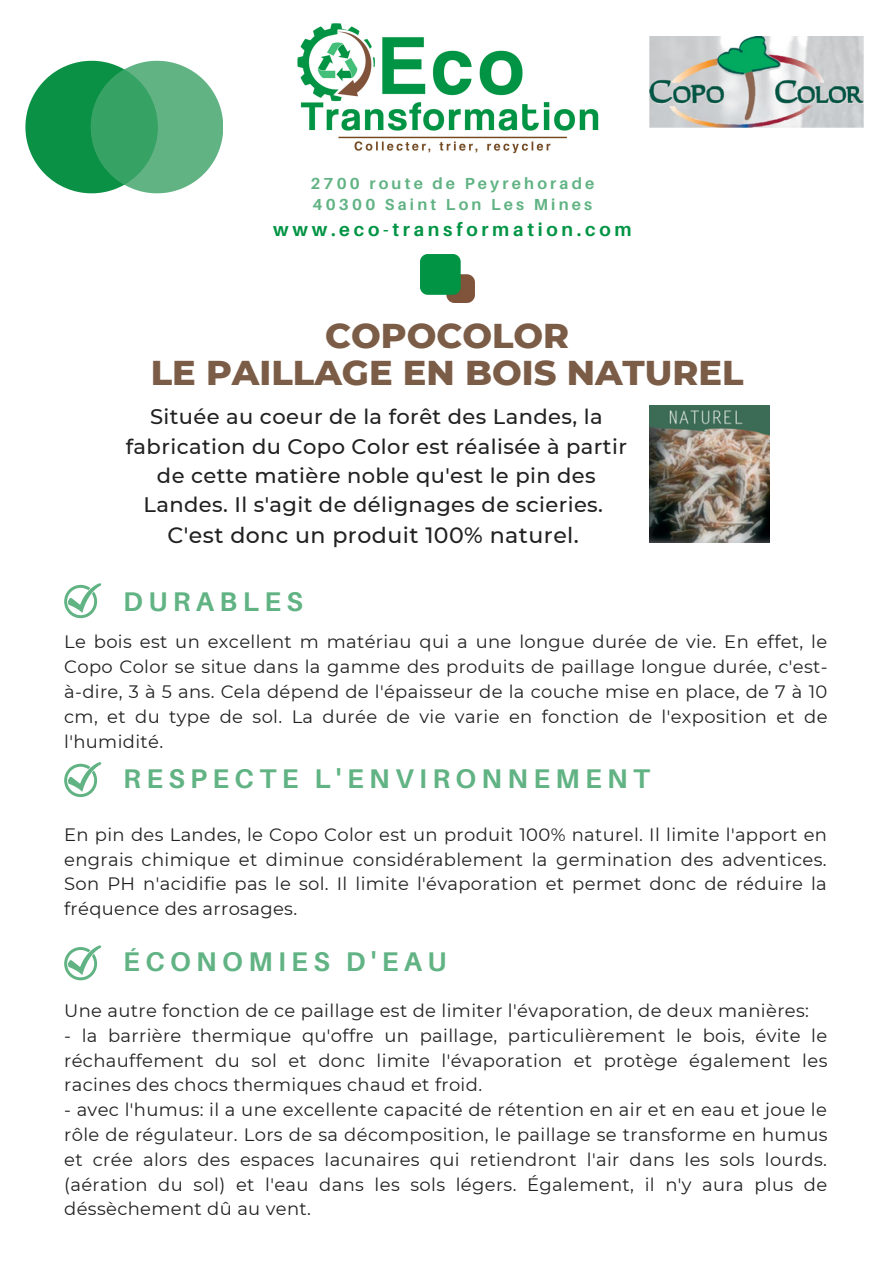
<style>
.page{position:relative;width:894px;height:1264px;background:#fff}
.page>*{position:absolute;margin:0;border:0;box-sizing:border-box;transform-origin:0 0}
.t1{font:800 35.1px "Montserrat";color:#7b5c46}
.t2{font:700 27px "Aileron";letter-spacing:.2em;color:#61b384}
.t3{font:500 22.05px "Montserrat";letter-spacing:.02em;color:#212121}
.t4{font:500 21px/29.2px "Montserrat";letter-spacing:.02em;color:#212121;text-align:center}
.t5{font:700 18.75px "Aileron";letter-spacing:.2em;color:#019444}
.t6{font:18px/24.8px "Montserrat";letter-spacing:.02em;color:#212121;text-align:justify}
.t7{font:700 16.05px "Aileron";letter-spacing:.2em;color:#61b384}
</style>
<div class="page">
<svg style="left:25px;top:61px;width:197px;height:132px"></svg>
<svg style="left:91px;top:69px;width:67px;height:116px;background:#36a264"></svg>
<img style="left:420px;top:254px;width:54px;height:49px">
<img style="left:297px;top:23px;width:302px;height:131px">
<svg style="left:64px;top:583px;width:37px;height:35px"></svg>
<img style="left:649px;top:36px;width:214px;height:91px">
<svg style="left:64px;top:762px;width:37px;height:35px"></svg>
<svg style="left:64px;top:945px;width:37px;height:35px"></svg>
<img style="left:649px;top:405px;width:120px;height:137px">
<p class="t7" style="left:310px;top:173px;width:285px">2700 route de Peyrehorade</p>
<p class="t7" style="left:312px;top:195px;width:281px">40300 Saint Lon Les Mines</p>
<p class="t5" style="left:273px;top:217px;width:360px">www.eco-transformation.com</p>
<p class="t1" style="left:325px;top:314px;width:245px">COPOCOLOR</p>
<p class="t1" style="left:151px;top:351px;width:594px">LE PAILLAGE EN BOIS NATUREL</p>
<p class="t4" style="left:126px;top:402px;width:502px">Située au coeur de la forêt des Landes, la fabrication du Copo Color est réalisée à partir de cette matière noble qu'est le pin des Landes. Il s'agit de délignages de scieries.</p>
<p class="t3" style="left:167px;top:521px;width:413px">C'est donc un produit 100% naturel.</p>
<p class="t2" style="left:123px;top:584px;width:181px">DURABLES</p>
<p class="t6" style="left:64px;top:629px;width:764px">Le bois est un excellent m matériau qui a une longue durée de vie. En effet, le Copo Color se situe dans la gamme des produits de paillage longue durée, c'est&shy;à-dire, 3 à 5 ans. Cela dépend de l'épaisseur de la couche mise en place, de 7 à 10 cm, et du type de sol. La durée de vie varie en fonction de l'exposition et de l'humidité.</p>
<p class="t2" style="left:123px;top:761px;width:528px">RESPECTE L'ENVIRONNEMENT</p>
<p class="t6" style="left:64px;top:822px;width:764px">En pin des Landes, le Copo Color est un produit 100% naturel. Il limite l'apport en engrais chimique et diminue considérablement la germination des adventices.<br>Son PH n'acidifie pas le sol. Il limite l'évaporation et permet donc de réduire la fréquence des arrosages.</p>
<p class="t2" style="left:123px;top:944px;width:325px">ÉCONOMIES D'EAU</p>
<p class="t6" style="left:64px;top:998px;width:746px">Une autre fonction de ce paillage est de limiter l'évaporation, de deux manières:</p>
<p class="t6" style="left:64px;top:1022px;width:764px">- la barrière thermique qu'offre un paillage, particulièrement le bois, évite le réchauffement du sol et donc limite l'évaporation et protège également les racines des chocs thermiques chaud et froid.</p>
<p class="t6" style="left:64px;top:1097px;width:764px">- avec l'humus: il a une excellente capacité de rétention en air et en eau et joue le rôle de régulateur. Lors de sa décomposition, le paillage se transforme en humus et crée alors des espaces lacunaires qui retiendront l'air dans les sols lourds. (aération du sol) et l'eau dans les sols légers. Également, il n'y aura plus de déssèchement dû au vent.</p>
</div>
